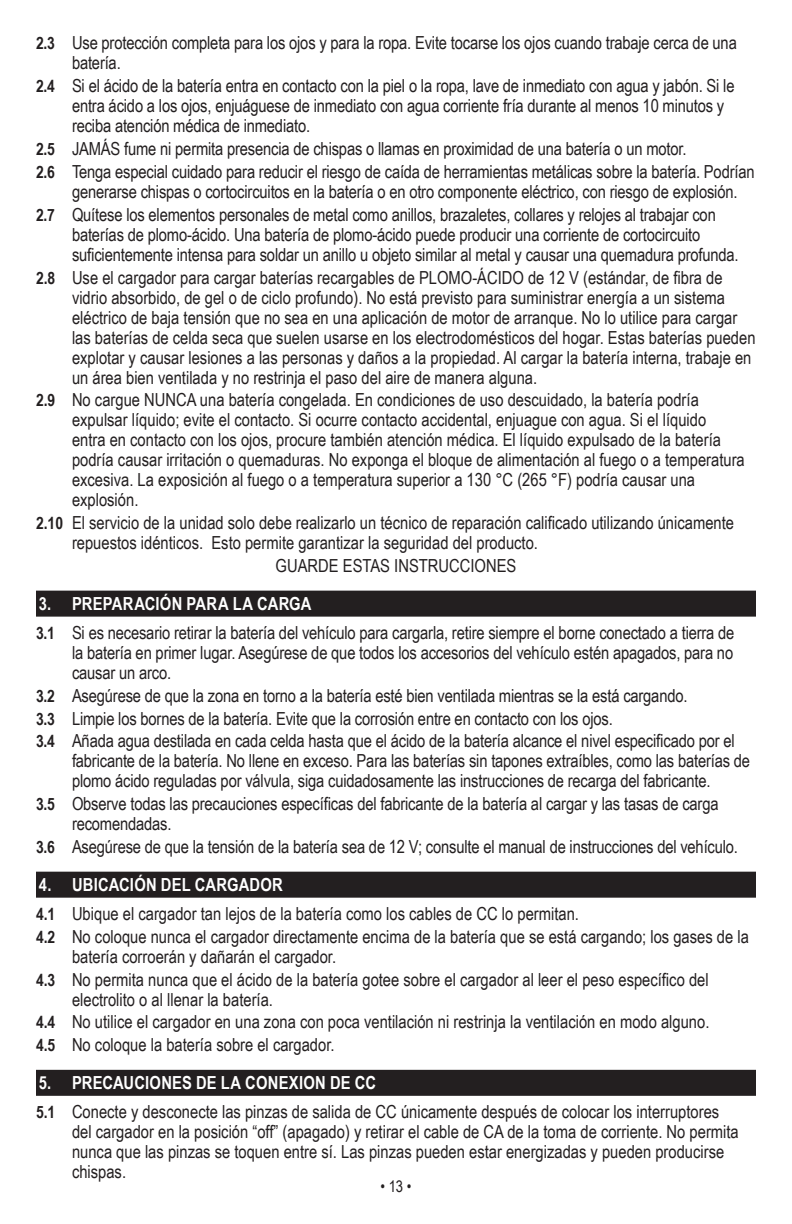
<style>
.page{position:relative;width:792px;height:1224px;background:#fff}
.page>*{position:absolute;margin:0;border:0;box-sizing:border-box;transform-origin:0 0}
.Sub_Numbers_new_smal{font:18px/20px "Arial Narrow";color:#231f20}
.t1{font:700 18px "Arial Narrow";letter-spacing:.01em;color:#fff}
.t2{font:16px "Arial Narrow";color:#231f20}
.s1{font-weight:700;font-size:17px}
</style>
<div class="page">
<div style="left:36px;top:591px;width:720px;height:26px;background:#231f20"></div>
<div style="left:36px;top:872px;width:720px;height:26px;background:#231f20"></div>
<div style="left:36px;top:1070px;width:720px;height:26px;background:#231f20"></div>
<p class="Sub_Numbers_new_smal" style="left:72px;top:32px;width:666px;text-indent:-36px"><span class="s1">2.3</span> Use protección completa para los ojos y para la ropa. Evite tocarse los ojos cuando trabaje cerca de una batería.</p>
<p class="Sub_Numbers_new_smal" style="left:72px;top:75px;width:664px;text-indent:-36px"><span class="s1">2.4</span> Si el ácido de la batería entra en contacto con la piel o la ropa, lave de inmediato con agua y jabón. Si le entra ácido a los ojos, enjuáguese de inmediato con agua corriente fría durante al menos 10 minutos y reciba atención médica de inmediato.</p>
<p class="Sub_Numbers_new_smal" style="left:36px;top:138px;width:652px"><span class="s1">2.5</span> JAMÁS fume ni permita presencia de chispas o llamas en proximidad de una batería o un motor.</p>
<p class="Sub_Numbers_new_smal" style="left:72px;top:161px;width:684px;text-indent:-36px"><span class="s1">2.6</span> Tenga especial cuidado para reducir el riesgo de caída de herramientas metálicas sobre la batería. Podrían generarse chispas o cortocircuitos en la batería o en otro componente eléctrico, con riesgo de explosión.</p>
<p class="Sub_Numbers_new_smal" style="left:72px;top:204px;width:668px;text-indent:-36px"><span class="s1">2.7</span> Quítese los elementos personales de metal como anillos, brazaletes, collares y relojes al trabajar con baterías de plomo-ácido. Una batería de plomo-ácido puede producir una corriente de cortocircuito suficientemente intensa para soldar un anillo u objeto similar al metal y causar una quemadura profunda.</p>
<p class="Sub_Numbers_new_smal" style="left:72px;top:266px;width:685px;text-indent:-36px"><span class="s1">2.8</span> Use el cargador para cargar baterías recargables de PLOMO-ÁCIDO de 12 V (estándar, de fibra de vidrio absorbido, de gel o de ciclo profundo). No está previsto para suministrar energía a un sistema eléctrico de baja tensión que no sea en una aplicación de motor de arranque. No lo utilice para cargar las baterías de celda seca que suelen usarse en los electrodomésticos del hogar. Estas baterías pueden explotar y causar lesiones a las personas y daños a la propiedad. Al cargar la batería interna, trabaje en un área bien ventilada y no restrinja el paso del aire de manera alguna.</p>
<p class="Sub_Numbers_new_smal" style="left:72px;top:389px;width:674px;text-indent:-36px"><span class="s1">2.9</span> No cargue NUNCA una batería congelada. En condiciones de uso descuidado, la batería podría expulsar líquido; evite el contacto. Si ocurre contacto accidental, enjuague con agua. Si el líquido<br>entra en contacto con los ojos, procure también atención médica. El líquido expulsado de la batería podría causar irritación o quemaduras. No exponga el bloque de alimentación al fuego o a temperatura excesiva. La exposición al fuego o a temperatura superior a 130 °C (265 °F) podría causar una explosión.</p>
<p class="Sub_Numbers_new_smal" style="left:72px;top:512px;width:664px;text-indent:-36px"><span class="s1">2.10</span> El servicio de la unidad solo debe realizarlo un técnico de reparación calificado utilizando únicamente repuestos idénticos. Esto permite garantizar la seguridad del producto.</p>
<p class="Sub_Numbers_new_smal" style="left:276px;top:555px;width:242px">GUARDE ESTAS INSTRUCCIONES</p>
<p class="t1" style="left:39px;top:590px;width:274px">3. PREPARACIÓN PARA LA CARGA</p>
<p class="Sub_Numbers_new_smal" style="left:72px;top:622px;width:664px;text-align:justify;text-indent:-36px"><span class="s1">3.1</span> Si es necesario retirar la batería del vehículo para cargarla, retire siempre el borne conectado a tierra de la batería en primer lugar. Asegúrese de que todos los accesorios del vehículo estén apagados, para no causar un arco.</p>
<p class="Sub_Numbers_new_smal" style="left:36px;top:685px;width:653px"><span class="s1">3.2</span> Asegúrese de que la zona en torno a la batería esté bien ventilada mientras se la está cargando.</p>
<p class="Sub_Numbers_new_smal" style="left:36px;top:708px;width:578px"><span class="s1">3.3</span> Limpie los bornes de la batería. Evite que la corrosión entre en contacto con los ojos.</p>
<p class="Sub_Numbers_new_smal" style="left:72px;top:730px;width:680px;text-indent:-36px"><span class="s1">3.4</span> Añada agua destilada en cada celda hasta que el ácido de la batería alcance el nivel especificado por el fabricante de la batería. No llene en exceso. Para las baterías sin tapones extraíbles, como las baterías de plomo ácido reguladas por válvula, siga cuidadosamente las instrucciones de recarga del fabricante.</p>
<p class="Sub_Numbers_new_smal" style="left:72px;top:793px;width:648px;text-indent:-36px"><span class="s1">3.5</span> Observe todas las precauciones específicas del fabricante de la batería al cargar y las tasas de carga recomendadas.</p>
<p class="Sub_Numbers_new_smal" style="left:36px;top:836px;width:704px"><span class="s1">3.6</span> Asegúrese de que la tensión de la batería sea de 12 V; consulte el manual de instrucciones del vehículo.</p>
<p class="t1" style="left:39px;top:871px;width:246px">4. UBICACIÓN DEL CARGADOR</p>
<p class="Sub_Numbers_new_smal" style="left:36px;top:903px;width:545px"><span class="s1">4.1</span> Ubique el cargador tan lejos de la batería como los cables de CC lo permitan.</p>
<p class="Sub_Numbers_new_smal" style="left:72px;top:926px;width:678px;text-indent:-36px"><span class="s1">4.2</span> No coloque nunca el cargador directamente encima de la batería que se está cargando; los gases de la batería corroerán y dañarán el cargador.</p>
<p class="Sub_Numbers_new_smal" style="left:72px;top:969px;width:638px;text-indent:-36px"><span class="s1">4.3</span> No permita nunca que el ácido de la batería gotee sobre el cargador al leer el peso específico del electrolito o al llenar la batería.</p>
<p class="Sub_Numbers_new_smal" style="left:36px;top:1011px;width:675px"><span class="s1">4.4</span> No utilice el cargador en una zona con poca ventilación ni restrinja la ventilación en modo alguno.</p>
<p class="Sub_Numbers_new_smal" style="left:36px;top:1034px;width:300px"><span class="s1">4.5</span> No coloque la batería sobre el cargador.</p>
<p class="t1" style="left:39px;top:1069px;width:339px">5. PRECAUCIONES DE LA CONEXION DE CC</p>
<p class="Sub_Numbers_new_smal" style="left:72px;top:1101px;width:668px;text-indent:-36px"><span class="s1">5.1</span> Conecte y desconecte las pinzas de salida de CC únicamente después de colocar los interruptores del cargador en la posición “off” (apagado) y retirar el cable de CA de la toma de corriente. No permita nunca que las pinzas se toquen entre sí. Las pinzas pueden estar energizadas y pueden producirse chispas.</p>
<p class="t2" style="left:380px;top:1175px;width:33px">• 13 •</p>
</div>
